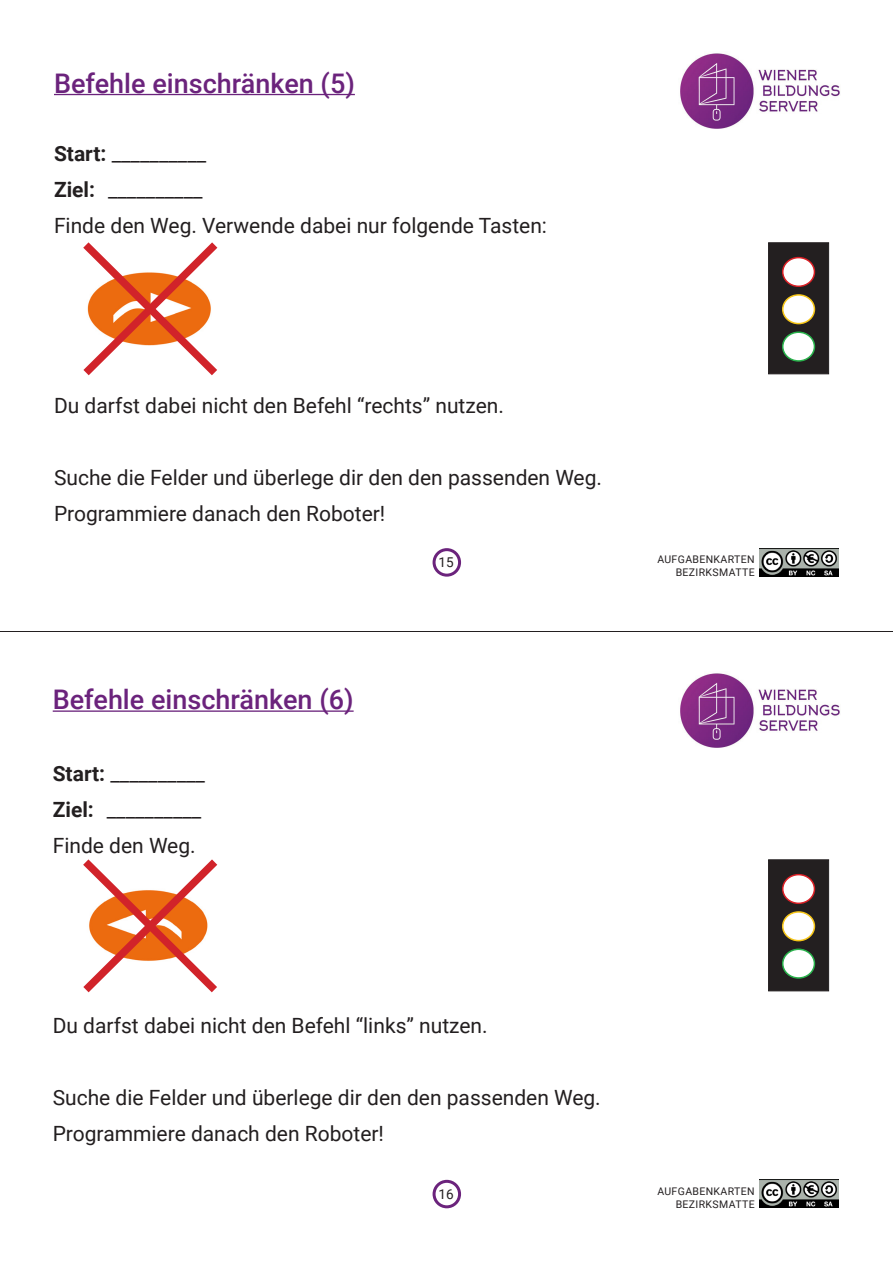
<style>
.page{position:relative;width:893px;height:1263px;background:#fff}
.page>*{position:absolute;margin:0;border:0;box-sizing:border-box;transform-origin:0 0}
.t1{font:500 27px "Roboto";color:#6b237c}
.t2{font:21px/36px "Roboto";color:#231f20}
.t3{font:13.5px "Roboto";color:#231f20}
.t4{font:10.5px/12.6px "Roboto";letter-spacing:.035em;color:#231f20;text-align:right}
.s1{font-weight:700}
</style>
<div class="page">
<img style="left:680px;top:53px;width:160px;height:76px">
<hr style="left:0;top:631px;width:893px;height:1px;background:#231f20">
<img style="left:680px;top:673px;width:160px;height:75px">
<img style="left:759px;top:548px;width:80px;height:28px">
<img style="left:759px;top:1180px;width:80px;height:28px">
<div style="left:433px;top:1180px;width:28px;height:28px;border:3px solid #6b237c;border-radius:50%"></div>
<div style="left:433px;top:548px;width:28px;height:29px;border:3px solid #6b237c;border-radius:50%"></div>
<hr style="left:53px;top:710px;width:301px;height:2px;background:#6b237c">
<hr style="left:54px;top:94px;width:301px;height:1px;background:#6b237c">
<div style="left:768px;top:242px;width:61px;height:132px;background:#231f20;border:1px solid #231f20"></div>
<div style="left:783px;top:295px;width:31px;height:29px;background:#fff;border-radius:50%"></div>
<div style="left:782px;top:294px;width:33px;height:30px;border:2px solid #f7c617;border-radius:50%"></div>
<div style="left:783px;top:332px;width:31px;height:29px;background:#fff;border-radius:50%"></div>
<div style="left:782px;top:331px;width:33px;height:31px;border:2px solid #28b24b;border-radius:50%"></div>
<div style="left:783px;top:258px;width:31px;height:28px;background:#fff;border-radius:50%"></div>
<div style="left:782px;top:257px;width:33px;height:30px;border:2px solid #db1f25;border-radius:50%"></div>
<div style="left:768px;top:859px;width:61px;height:132px;background:#231f20"></div>
<div style="left:783px;top:912px;width:31px;height:29px;background:#fff;border-radius:50%"></div>
<div style="left:782px;top:911px;width:33px;height:30px;border:2px solid #f7c617;border-radius:50%"></div>
<div style="left:783px;top:949px;width:31px;height:29px;background:#fff;border-radius:50%"></div>
<div style="left:782px;top:948px;width:33px;height:31px;border:2px solid #28b24b;border-radius:50%"></div>
<div style="left:783px;top:875px;width:31px;height:28px;background:#fff;border-radius:50%"></div>
<div style="left:782px;top:874px;width:33px;height:30px;border:2px solid #db1f25;border-radius:50%"></div>
<svg style="left:83px;top:859px;width:135px;height:134px"></svg>
<svg style="left:83px;top:242px;width:135px;height:134px"></svg>
<p class="t1" style="left:54px;top:64px;width:302px">Befehle einschränken (5)</p>
<p class="t2" style="left:54px;top:135px;width:494px"><span class="s1">Start:</span> __________<br><span class="s1">Ziel:</span> __________<br>Finde den Weg. Verwende dabei nur folgende Tasten:</p>
<p class="t2" style="left:54px;top:387px;width:451px">Du darfst dabei nicht den Befehl “rechts” nutzen.</p>
<p class="t2" style="left:54px;top:459px;width:550px">Suche die Felder und überlege dir den den passenden Weg.<br>Programmiere danach den Roboter!</p>
<p class="t1" style="left:53px;top:681px;width:302px">Befehle einschränken (6)</p>
<p class="t2" style="left:53px;top:755px;width:154px"><span class="s1">Start:</span> __________<br><span class="s1">Ziel:</span> __________<br>Finde den Weg.</p>
<p class="t3" style="left:438px;top:553px;width:17px">15</p>
<p class="t4" style="left:657px;top:553px;width:99px">AUFGABENKARTEN<br>BEZIRKSMATTE</p>
<p class="t2" style="left:53px;top:1007px;width:436px">Du darfst dabei nicht den Befehl “links” nutzen.</p>
<p class="t2" style="left:53px;top:1079px;width:550px">Suche die Felder und überlege dir den den passenden Weg.<br>Programmiere danach den Roboter!</p>
<p class="t3" style="left:438px;top:1185px;width:17px">16</p>
<p class="t4" style="left:657px;top:1184px;width:99px">AUFGABENKARTEN<br>BEZIRKSMATTE</p>
</div>
